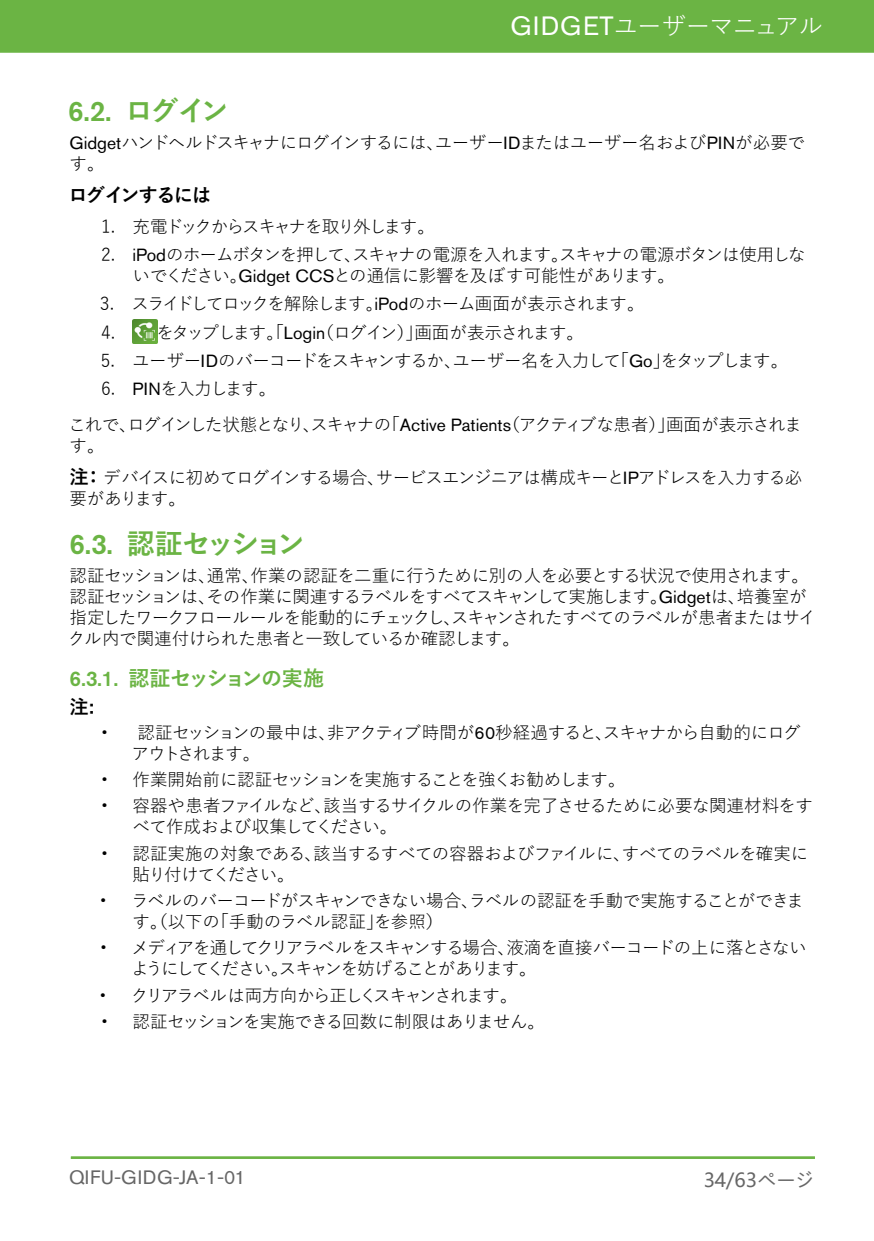
<style>
.page{position:relative;width:874px;height:1241px;background:#fff}
.page>*{position:absolute;margin:0;border:0;box-sizing:border-box;transform-origin:0 0}
.t1{font:700 28px "Yu Gothic";letter-spacing:-.13em;color:#6bb444}
.t2{font:500 28px "Akzidenz Grotesk Std";color:#6bb444}
.t3{font:24.5px "Yu Gothic";letter-spacing:-.04em;color:#fff}
.t4{font:700 21px "Yu Gothic";letter-spacing:-.065em;color:#6bb444}
.t5{font:19.25px "Akzidenz Grotesk Std";letter-spacing:.02em;color:#666}
.t6{font:700 19.25px "Yu Gothic";letter-spacing:-.08em;color:#000}
.t7{font:19.25px "Microsoft Ya Hei";color:#666}
.NORMAL_LAST_LINE{font:17.5px/21px "Yu Gothic";letter-spacing:-.06em;color:#000}
.NORMAL_LAST_LINE-2{font:17.5px/21px "Yu Gothic";letter-spacing:-.035em;color:#000}
.NORMAL_LAST_LINE-3{font:17.5px/21px "Yu Gothic";letter-spacing:-.08em;color:#000}
.NORMAL_LAST_LINE-4{font:17.5px/21px "Yu Gothic";letter-spacing:-.03em;color:#000}
.NORMAL_LAST_LINE-5{font:17.5px "Yu Gothic";letter-spacing:-.09em;color:#000}
.NORMAL_LAST_LINE-6{font:17.5px "Yu Gothic";letter-spacing:-.095em;color:#000}
.s1{font-family:"Akzidenz Grotesk Std";font-size:26.25px}
.s2{font-family:"Yu Gothic";font-weight:700}
.s3{font-family:"Akzidenz Grotesk Std"}
.s4{font-weight:700;font-size:19.25px}
.s5{font-family:"Akzidenz Grotesk Std";font-weight:500}
</style>
<div class="page">
<div style="left:0;top:0;width:873px;height:53px;background:#6bb444"></div>
<hr style="left:71px;top:1156px;width:743px;height:1px;background:#6bb444">
<hr style="left:71px;top:1157px;width:743px;height:1px;background:#6bb444">
<img style="left:132px;top:319px;width:25px;height:25px">
<h2 class="t3" style="left:510px;top:4px;width:314px"><span class="s1">GIDGET</span>ユーザーマニュアル</h2>
<p class="t2" style="left:68px;top:94px;width:162px">6.2. <span class="s2">ログイン</span></p>
<p class="NORMAL_LAST_LINE" style="left:69px;top:130px;width:736px"><span class="s3">Gidget</span>ハンドヘルドスキャナにログインするには、ユーザー<span class="s3">ID</span>またはユーザー名および<span class="s3">PIN</span>が必要です。</p>
<p class="t6" style="left:68px;top:184px;width:144px">ログインするには</p>
<p class="NORMAL_LAST_LINE-6" style="left:101px;top:211px;width:335px">1. 充電ドックからスキャナを取り外します。</p>
<p class="NORMAL_LAST_LINE" style="left:133px;top:242px;width:674px;text-indent:-32px">2. <span class="s3">iPod</span>のホームボタンを押して、スキャナの電源を入れます。スキャナの電源ボタンは使用しないでください。<span class="s3">Gidget CCS</span>との通信に影響を及ぼす可能性があります。</p>
<p class="NORMAL_LAST_LINE" style="left:100px;top:291px;width:546px">3. スライドしてロックを解除します。<span class="s3">iPod</span>のホーム画面が表示されます。</p>
<p class="NORMAL_LAST_LINE" style="left:101px;top:319px;width:484px">4. をタップします。「<span class="s3">Login</span>（ログイン）」画面が表示されます。</p>
<p class="NORMAL_LAST_LINE" style="left:101px;top:347px;width:688px">5. ユーザー<span class="s3">ID</span>のバーコードをスキャンするか、ユーザー名を入力して「<span class="s3">Go</span>」をタップします。</p>
<p class="NORMAL_LAST_LINE" style="left:101px;top:375px;width:177px">6. <span class="s3">PIN</span>を入力します。</p>
<p class="NORMAL_LAST_LINE" style="left:68px;top:412px;width:734px">これで、ログインした状態となり、スキャナの「<span class="s3">Active Patients</span>（アクティブな患者）」画面が表示されます。</p>
<p class="NORMAL_LAST_LINE" style="left:69px;top:464px;width:734px"><span class="s4">注：</span> デバイスに初めてログインする場合、サービスエンジニアは構成キーと<span class="s3">IP</span>アドレスを入力する必要があります。</p>
<p class="t1" style="left:69px;top:528px;width:237px"><span class="s5">6.3.</span> 認証セッション</p>
<p class="NORMAL_LAST_LINE" style="left:68px;top:563px;width:749px">認証セッションは、通常、作業の認証を二重に行うために別の人を必要とする状況で使用されます。認証セッションは、その作業に関連するラベルをすべてスキャンして実施します。<span class="s3">Gidget</span>は、培養室が指定したワークフロールールを能動的にチェックし、スキャンされたすべてのラベルが患者またはサイクル内で関連付けられた患者と一致しているか確認します。</p>
<p class="t4" style="left:69px;top:666px;width:256px"><span class="s5">6.3.1.</span> 認証セッションの実施</p>
<p class="t6" style="left:69px;top:696px;width:27px">注:</p>
<p class="NORMAL_LAST_LINE" style="left:131px;top:719px;width:670px;text-indent:-31px">• 認証セッションの最中は、非アクティブ時間が<span class="s3">60</span>秒経過すると、スキャナから自動的にログアウトされます。</p>
<p class="NORMAL_LAST_LINE" style="left:101px;top:766px;width:526px">• 作業開始前に認証セッションを実施することを強くお勧めします。</p>
<p class="NORMAL_LAST_LINE-2" style="left:132px;top:793px;width:681px;text-indent:-31px">• 容器や患者ファイルなど、該当するサイクルの作業を完了させるために必要な関連材料をすべて作成および収集してください。</p>
<p class="NORMAL_LAST_LINE-4" style="left:132px;top:840px;width:677px;text-indent:-31px">• 認証実施の対象である、該当するすべての容器およびファイルに、すべてのラベルを確実に貼り付けてください。</p>
<p class="NORMAL_LAST_LINE-2" style="left:133px;top:887px;width:672px;text-indent:-33px">• ラベルのバーコードがスキャンできない場合、ラベルの認証を手動で実施することができます。（以下の「手動のラベル認証」を参照）</p>
<p class="NORMAL_LAST_LINE-3" style="left:131px;top:934px;width:676px;text-indent:-31px">• メディアを通してクリアラベルをスキャンする場合、液滴を直接バーコードの上に落とさないようにしてください。スキャンを妨げることがあります。</p>
<p class="NORMAL_LAST_LINE-5" style="left:99px;top:978px;width:419px">• クリアラベルは両方向から正しくスキャンされます。</p>
<p class="NORMAL_LAST_LINE" style="left:101px;top:1008px;width:445px">• 認証セッションを実施できる回数に制限はありません。</p>
<p class="t5" style="left:69px;top:1165px;width:178px">QIFU-GIDG-JA-1-01</p>
<p class="t7" style="left:703px;top:1166px;width:113px">34/63ページ</p>
</div>
